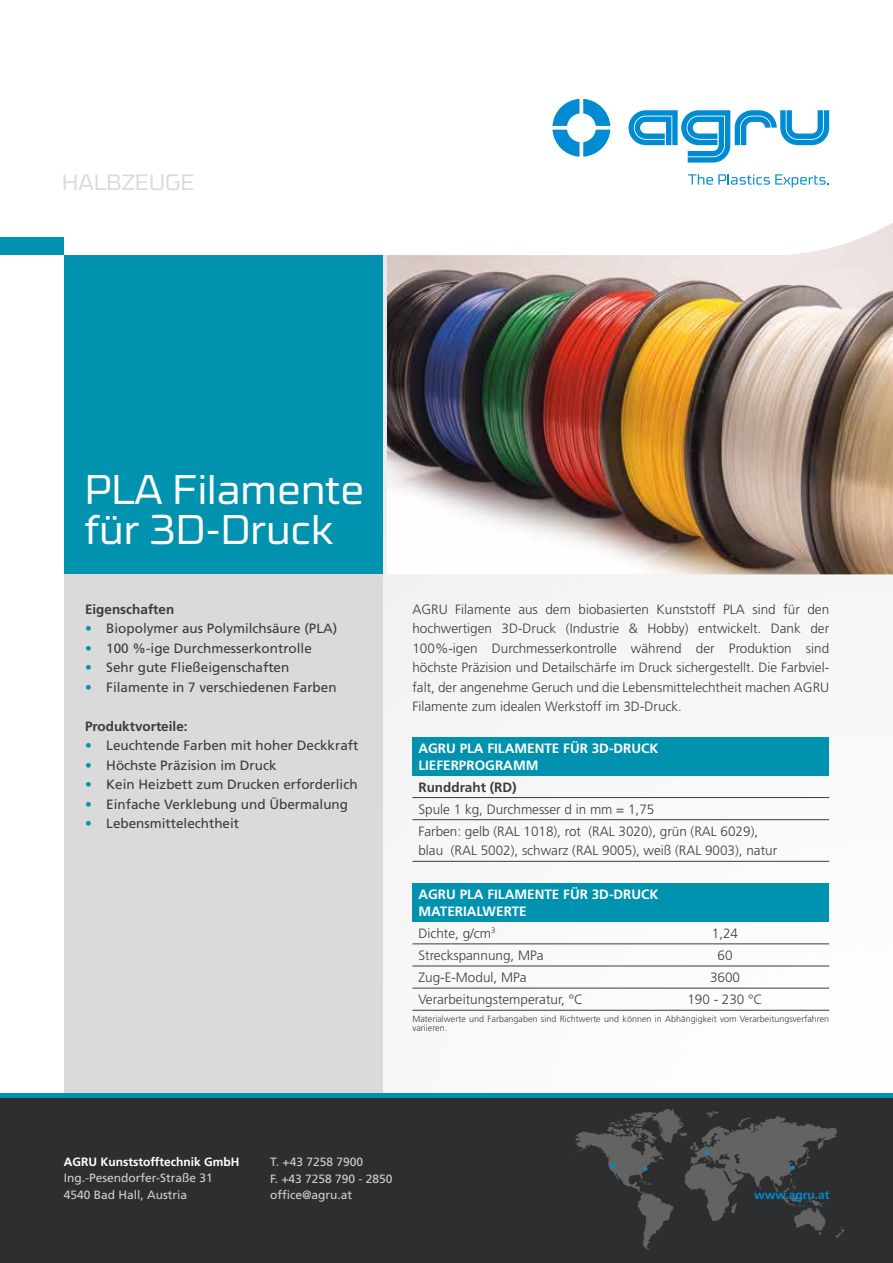
<style>
.page{position:relative;width:893px;height:1263px;background:#fff}
.page>*{position:absolute;margin:0;border:0;box-sizing:border-box;transform-origin:0 0}
.t1{font:300 42px/40.5px "Cube Pro";color:#fff}
.t2{font:300 22.5px "Cube Pro";letter-spacing:.01em;color:#dadada}
.t3{font:300 13.5px/19.5px "Frutiger LT Std";color:#3c3c3b;text-align:justify}
.t4{font:13.5px "Frutiger LT Std";color:#3c3c3b}
.t5{font:700 13.5px/16.5px "Frutiger LT Std";color:#fff}
.t6{font:700 13.5px "Frutiger LT Std";color:#3c3c3b}
.t7{font:12px/16.5px "Frutiger LT Std";color:#d0d0d0}
.t8{font:700 12px "Frutiger LT Std";color:#fff}
.t9{font:700 12px "Frutiger LT Std";color:#008bd2}
.t10{font:300 9px/9px "Frutiger LT Std";color:#3c3c3b}
.s1{color:#0092ae}
</style>
<div class="page">
<svg style="left:383px;top:255px;width:510px;height:756px"></svg>
<div style="left:64px;top:255px;width:319px;height:319px;background:#0092ae"></div>
<div style="left:64px;top:574px;width:319px;height:519px;background:#dadada"></div>
<div style="left:0;top:1097px;width:893px;height:166px;background:#2d2e2f"></div>
<hr style="left:0;top:1093px;width:893px;height:4px;background:#0092ae">
<div style="left:0;top:237px;width:64px;height:18px;background:#0092ae"></div>
<svg style="left:575px;top:1109px;width:270px;height:141px"></svg>
<img style="left:387px;top:223px;width:506px;height:351px">
<svg style="left:552px;top:99px;width:58px;height:58px"></svg>
<svg style="left:628px;top:110px;width:201px;height:53px"></svg>
<svg style="left:688px;top:174px;width:141px;height:13px"></svg>
<div style="left:412px;top:737px;width:417px;height:39px;background:#0092ae"></div>
<hr style="left:412px;top:797px;width:417px;height:1px;background:#3c3c3b">
<hr style="left:412px;top:819px;width:417px;height:1px;background:#3c3c3b">
<hr style="left:412px;top:861px;width:417px;height:1px;background:#3c3c3b">
<div style="left:412px;top:883px;width:417px;height:39px;background:#0092ae"></div>
<hr style="left:621px;top:943px;width:208px;height:1px;background:#3c3c3b">
<hr style="left:621px;top:966px;width:208px;height:1px;background:#3c3c3b">
<hr style="left:621px;top:988px;width:208px;height:1px;background:#3c3c3b">
<hr style="left:621px;top:1010px;width:208px;height:1px;background:#3c3c3b">
<hr style="left:412px;top:943px;width:209px;height:1px;background:#3c3c3b">
<hr style="left:412px;top:966px;width:209px;height:1px;background:#3c3c3b">
<hr style="left:412px;top:988px;width:209px;height:1px;background:#3c3c3b">
<hr style="left:412px;top:1010px;width:209px;height:1px;background:#3c3c3b">
<h2 class="t2" style="left:62px;top:170px;width:134px">HALBZEUGE</h2>
<h1 class="t1" style="left:85px;top:469px;width:281px">PLA Filamente für 3D-Druck</h1>
<p class="t6" style="left:85px;top:601px;width:91px">Eigenschaften</p>
<p class="t4" style="left:85px;top:621px;width:254px"><span class="s1">•</span> Biopolymer aus Polymilchsäure (PLA)</p>
<p class="t4" style="left:85px;top:640px;width:228px"><span class="s1">•</span> 100 %-ige Durchmesserkontrolle</p>
<p class="t4" style="left:85px;top:660px;width:206px"><span class="s1">•</span> Sehr gute Fließeigenschaften</p>
<p class="t4" style="left:85px;top:679px;width:253px"><span class="s1">•</span> Filamente in 7 verschiedenen Farben</p>
<p class="t6" style="left:85px;top:718px;width:104px">Produktvorteile:</p>
<p class="t4" style="left:85px;top:738px;width:275px"><span class="s1">•</span> Leuchtende Farben mit hoher Deckkraft</p>
<p class="t4" style="left:85px;top:757px;width:193px"><span class="s1">•</span> Höchste Präzision im Druck</p>
<p class="t4" style="left:85px;top:777px;width:274px"><span class="s1">•</span> Kein Heizbett zum Drucken erforderlich</p>
<p class="t4" style="left:85px;top:796px;width:265px"><span class="s1">•</span> Einfache Verklebung und Übermalung</p>
<p class="t4" style="left:85px;top:816px;width:156px"><span class="s1">•</span> Lebensmittelechtheit</p>
<p class="t3" style="left:412px;top:600px;width:418px">AGRU Filamente aus dem biobasierten Kunststoff PLA sind für den hochwertigen 3D-Druck (Industrie &amp; Hobby) entwickelt. Dank der 100%-igen Durchmesserkontrolle während der Produktion sind höchste Präzision und Detailschärfe im Druck sichergestellt. Die Farbviel&shy;falt, der angenehme Geruch und die Lebensmittelechtheit machen AGRU Filamente zum idealen Werkstoff im 3D-Druck.</p>
<p class="t5" style="left:418px;top:740px;width:242px">AGRU PLA FILAMENTE FÜR 3D-DRUCK<br>LIEFERPROGRAMM</p>
<p class="t6" style="left:418px;top:779px;width:100px">Runddraht (RD)</p>
<p class="t3" style="left:418px;top:798px;width:341px;line-height:22.2px">Spule 1 kg, Durchmesser d in mm = 1,75<br>Farben: gelb (RAL 1018), rot (RAL 3020), grün (RAL 6029),</p>
<p class="t3" style="left:418px;top:841px;width:360px">blau (RAL 5002), schwarz (RAL 9005), weiß (RAL 9003), natur</p>
<p class="t5" style="left:418px;top:886px;width:242px">AGRU PLA FILAMENTE FÜR 3D-DRUCK<br>MATERIALWERTE</p>
<p class="t3" style="left:418px;top:924px;width:79px">Dichte, g/cm<sup>3</sup></p>
<p class="t3" style="left:712px;top:924px;width:28px">1,24</p>
<p class="t3" style="left:418px;top:946px;width:127px">Streckspannung, MPa</p>
<p class="t3" style="left:717px;top:946px;width:17px">60</p>
<p class="t3" style="left:418px;top:968px;width:110px">Zug-E-Modul, MPa</p>
<p class="t3" style="left:710px;top:968px;width:32px">3600</p>
<p class="t3" style="left:418px;top:990px;width:166px">Verarbeitungstemperatur, °C</p>
<p class="t3" style="left:687px;top:990px;width:77px">190 - 230 °C</p>
<p class="t10" style="left:412px;top:1015px;width:418px">Materialwerte und Farbangaben sind Richtwerte und können in Abhängigkeit vom Verarbeitungsverfahren variieren.</p>
<p class="t8" style="left:64px;top:1154px;width:177px">AGRU Kunststofftechnik GmbH</p>
<p class="t7" style="left:64px;top:1170px;width:151px">Ing.-Pesendorfer-Straße 31<br>4540 Bad Hall, Austria</p>
<p class="t7" style="left:270px;top:1154px;width:124px">T. +43 7258 7900<br>F. +43 7258 790 - 2850 office@agru.at</p>
<p class="t9" style="left:754px;top:1188px;width:77px">www.agru.at</p>
</div>
